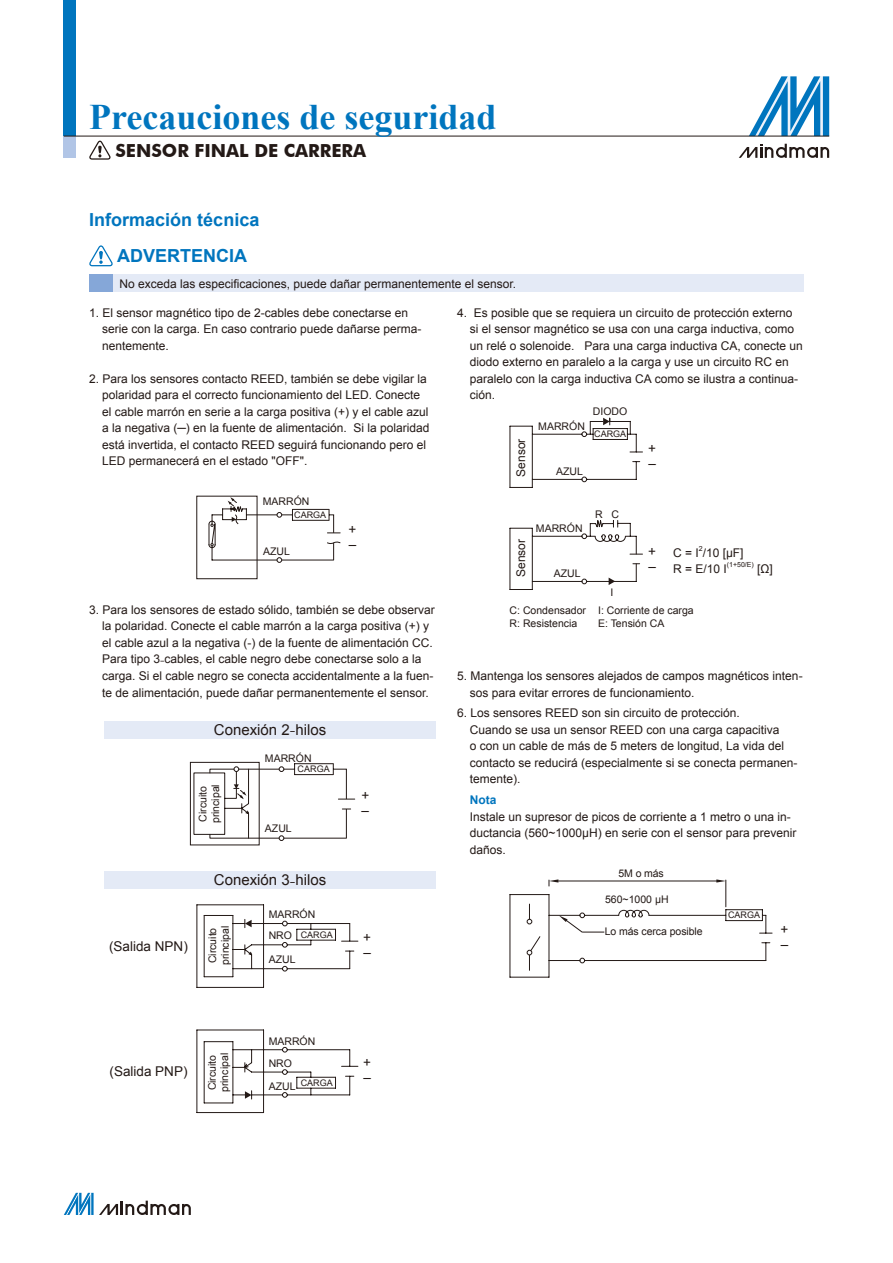
<style>
.page{position:relative;width:893px;height:1263px;background:#fff}
.page>*{position:absolute;margin:0;border:0;box-sizing:border-box;transform-origin:0 0}
.t1{font:700 36px "Times New Roman";color:#0075be}
.t2{font:700 18px "Arial";color:#0075be}
.t3{font:700 18px "Futura BT";color:#231916}
.t4{font:15px "Arial";color:#231916}
.t5{font:13.5px "Arial";color:#231916}
.t6{font:12px/16.5px "Arial";color:#231916}
.t7{font:10.5px "Arial";color:#231916}
.t8{font:9px "Arial";color:#231916}
.t9{font:7.05px "Arial";color:#231916}
.s1{font-family:"Adobe Ming Std";font-weight:300}
.s2{font-weight:700;color:#0075be}
</style>
<div class="page">
<svg style="left:749px;top:76px;width:80px;height:60px"></svg>
<svg style="left:739px;top:144px;width:90px;height:14px"></svg>
<div style="left:64px;top:0;width:12px;height:136px;background:#0075be"></div>
<div style="left:64px;top:136px;width:12px;height:21px;background:#b1c5e6"></div>
<svg style="left:64px;top:1193px;width:127px;height:22px"></svg>
<hr style="left:64px;top:136px;width:765px;height:1px;background:#231916">
<svg style="left:89px;top:140px;width:22px;height:20px"></svg>
<svg style="left:89px;top:245px;width:24px;height:22px"></svg>
<div style="left:89px;top:275px;width:715px;height:17px;background:#e4eaf6"></div>
<div style="left:89px;top:275px;width:24px;height:17px;background:#85a7d8"></div>
<div style="left:104px;top:721px;width:332px;height:17px;background:#e4eaf6"></div>
<div style="left:104px;top:871px;width:332px;height:17px;background:#e4eaf6"></div>
<svg style="left:196px;top:495px;width:145px;height:84px"></svg>
<svg style="left:190px;top:762px;width:165px;height:83px"></svg>
<svg style="left:196px;top:904px;width:163px;height:84px"></svg>
<svg style="left:196px;top:1029px;width:163px;height:84px"></svg>
<svg style="left:509px;top:418px;width:134px;height:70px"></svg>
<svg style="left:509px;top:520px;width:134px;height:70px"></svg>
<svg style="left:509px;top:879px;width:264px;height:99px"></svg>
<h1 class="t1" style="left:89px;top:92px;width:409px">Precauciones de seguridad</h1>
<p class="t3" style="left:116px;top:139px;width:252px">SENSOR FINAL DE CARRERA</p>
<p class="t2" style="left:89px;top:208px;width:172px">Información técnica</p>
<p class="t2" style="left:117px;top:244px;width:131px">ADVERTENCIA</p>
<p class="t6" style="left:119px;top:275px;width:398px">No exceda las especificaciones, puede dañar permanentemente el sensor.</p>
<p class="t6" style="left:102px;top:305px;width:321px;text-indent:-13px">1. El sensor magnético tipo de 2-cables debe conectarse en serie con la carga. En caso contrario puede dañarse perma&shy;nentemente.</p>
<p class="t6" style="left:102px;top:371px;width:329px;text-indent:-13px">2. Para los sensores contacto REED, también se debe vigilar la polaridad para el correcto funcionamiento del LED. Conecte el cable marrón en serie a la carga positiva (+) y el cable azul a la negativa (─) en la fuente de alimentación. Si la polaridad está invertida, el contacto REED seguirá funcionando pero el LED permanecerá en el estado "OFF".</p>
<p class="t7" style="left:263px;top:494px;width:48px">MARRÓN</p>
<p class="t8" style="left:294px;top:509px;width:34px">CARGA</p>
<p class="t7" style="left:263px;top:544px;width:28px">AZUL</p>
<p class="t5" style="left:349px;top:521px;width:9px">+</p>
<p class="t5" style="left:349px;top:536px;width:9px">–</p>
<p class="t6" style="left:102px;top:602px;width:334px;text-indent:-13px">3. Para los sensores de estado sólido, también se debe observar la polaridad. Conecte el cable marrón a la carga positiva (+) y el cable azul a la negativa (-) de la fuente de alimentación CC.<br>Para tipo 3<span class="s1">-</span>cables, el cable negro debe conectarse solo a la carga. Si el cable negro se conecta accidentalmente a la fuen&shy;te de alimentación, puede dañar permanentemente el sensor.</p>
<p class="t4" style="left:214px;top:720px;width:114px">Conexión 2<span class="s1">-</span>hilos</p>
<p class="t7" style="left:196px;top:821px;width:37px;rotate:-90deg">Circuito</p>
<p class="t7" style="left:209px;top:823px;width:41px;rotate:-90deg">principal</p>
<p class="t7" style="left:265px;top:751px;width:48px">MARRÓN</p>
<p class="t8" style="left:298px;top:763px;width:34px">CARGA</p>
<p class="t7" style="left:265px;top:821px;width:28px">AZUL</p>
<p class="t5" style="left:109px;top:937px;width:80px">(Salida NPN)</p>
<p class="t4" style="left:214px;top:870px;width:114px">Conexión 3<span class="s1">-</span>hilos</p>
<p class="t7" style="left:206px;top:963px;width:37px;rotate:-90deg">Circuito</p>
<p class="t7" style="left:218px;top:965px;width:41px;rotate:-90deg">principal</p>
<p class="t7" style="left:269px;top:908px;width:48px">MARRÓN</p>
<p class="t7" style="left:269px;top:929px;width:25px">NRO</p>
<p class="t8" style="left:301px;top:929px;width:34px">CARGA</p>
<p class="t7" style="left:269px;top:953px;width:28px">AZUL</p>
<p class="t5" style="left:361px;top:787px;width:9px">+</p>
<p class="t5" style="left:361px;top:802px;width:9px">–</p>
<p class="t5" style="left:363px;top:928px;width:9px">+</p>
<p class="t5" style="left:363px;top:943px;width:9px">–</p>
<p class="t6" style="left:470px;top:305px;width:334px;text-indent:-13px">4. Es posible que se requiera un circuito de protección externo si el sensor magnético se usa con una carga inductiva, como un relé o solenoide. Para una carga inductiva CA, conecte un diodo externo en paralelo a la carga y use un circuito RC en paralelo con la carga inductiva CA como se ilustra a continua&shy;ción.</p>
<p class="t6" style="left:513px;top:477px;width:40px;rotate:-90deg">Sensor</p>
<p class="t7" style="left:538px;top:419px;width:48px">MARRÓN</p>
<p class="t7" style="left:593px;top:405px;width:36px">DIODO</p>
<p class="t8" style="left:594px;top:428px;width:34px">CARGA</p>
<p class="t7" style="left:556px;top:464px;width:28px">AZUL</p>
<p class="t7" style="left:536px;top:521px;width:48px">MARRÓN</p>
<p class="t7" style="left:595px;top:507px;width:9px">R</p>
<p class="t7" style="left:611px;top:507px;width:9px">C</p>
<p class="t5" style="left:648px;top:439px;width:9px">+</p>
<p class="t5" style="left:648px;top:454px;width:9px">–</p>
<p class="t6" style="left:513px;top:577px;width:40px;rotate:-90deg">Sensor</p>
<p class="t7" style="left:554px;top:566px;width:28px">AZUL</p>
<p class="t7" style="left:510px;top:604px;width:78px">C: Condensador</p>
<p class="t7" style="left:510px;top:616px;width:69px">R: Resistencia</p>
<p class="t7" style="left:611px;top:585px;width:4px">I</p>
<p class="t5" style="left:648px;top:543px;width:9px">+</p>
<p class="t5" style="left:648px;top:558px;width:9px">–</p>
<p class="t9" style="left:699px;top:544px;width:5px">2</p>
<p class="t6" style="left:673px;top:561px;width:55px">R = E/10 I</p>
<p class="t9" style="left:727px;top:560px;width:29px">(1+50/E)</p>
<p class="t6" style="left:757px;top:561px;width:17px">[Ω]</p>
<p class="t6" style="left:673px;top:544px;width:72px">C = I /10 [µF]</p>
<p class="t7" style="left:598px;top:604px;width:97px">I: Corriente de carga</p>
<p class="t7" style="left:598px;top:616px;width:68px">E: Tensión CA</p>
<p class="t6" style="left:470px;top:668px;width:334px;text-indent:-13px">5. Mantenga los sensores alejados de campos magnéticos inten&shy;sos para evitar errores de funcionamiento.</p>
<p class="t6" style="left:470px;top:705px;width:329px;text-indent:-13px">6. Los sensores REED son sin circuito de protección.<br>Cuando se usa un sensor REED con una carga capacitiva<br>o con un cable de más de 5 meters de longitud, La vida del contacto se reducirá (especialmente si se conecta permanen&shy;temente).</p>
<p class="t6" style="left:470px;top:792px;width:328px"><span class="s2">Nota<br></span>Instale un supresor de picos de corriente a 1 metro o una in&shy;ductancia (560~1000µH) en serie con el sensor para prevenir daños.</p>
<p class="t7" style="left:618px;top:866px;width:47px">5M o más</p>
<p class="t7" style="left:605px;top:892px;width:65px">560~1000 µH</p>
<p class="t7" style="left:605px;top:924px;width:100px">Lo más cerca posible</p>
<p class="t8" style="left:728px;top:909px;width:34px">CARGA</p>
<p class="t5" style="left:781px;top:921px;width:9px">+</p>
<p class="t5" style="left:781px;top:936px;width:9px">–</p>
<p class="t5" style="left:109px;top:1062px;width:80px">(Salida PNP)</p>
<p class="t7" style="left:205px;top:1090px;width:37px;rotate:-90deg">Circuito</p>
<p class="t7" style="left:218px;top:1092px;width:41px;rotate:-90deg">principal</p>
<p class="t7" style="left:269px;top:1035px;width:48px">MARRÓN</p>
<p class="t7" style="left:269px;top:1056px;width:25px">NRO</p>
<p class="t8" style="left:301px;top:1077px;width:34px">CARGA</p>
<p class="t7" style="left:269px;top:1080px;width:28px">AZUL</p>
<p class="t5" style="left:363px;top:1054px;width:9px">+</p>
<p class="t5" style="left:363px;top:1069px;width:9px">–</p>
</div>
